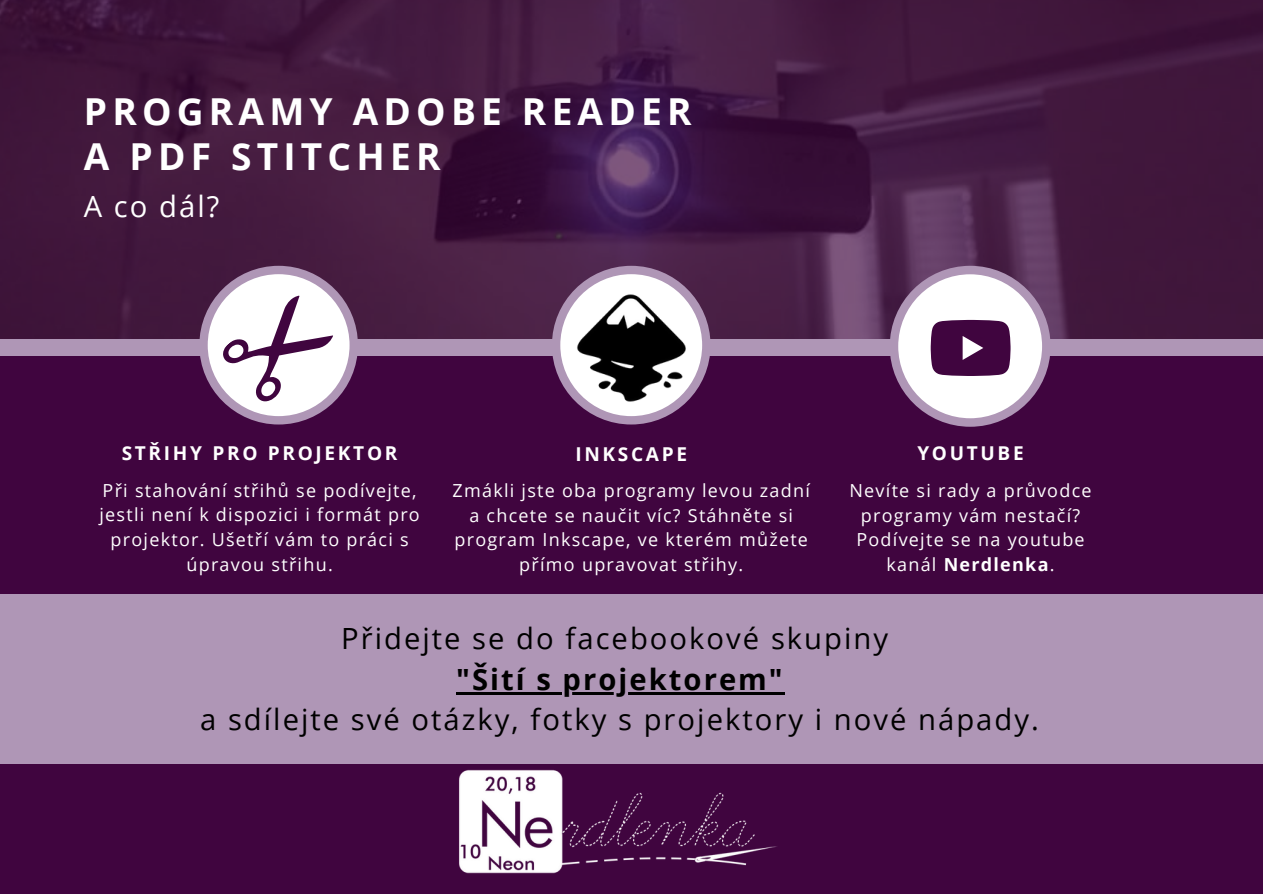
<style>
.page{position:relative;width:1263px;height:894px;background:#fff}
.page>*{position:absolute;margin:0;border:0;box-sizing:border-box;transform-origin:0 0}
.t1{font:700 37.2px/45px "Open Sans";letter-spacing:.14em;color:#fff}
.t2{font:29.25px "Open Sans";letter-spacing:.07em;color:#000}
.t3{font:700 29.25px "Open Sans";letter-spacing:.07em;color:#000}
.t4{font:29.25px "Open Sans";color:#fff}
.t5{font:700 19.05px "Open Sans";letter-spacing:.14em;color:#fff}
.t6{font:18px/24.8px "Open Sans";letter-spacing:.07em;color:#fff;text-align:center}
.s1{font-weight:700}
</style>
<div class="page">
<div style="left:0;top:0;width:1263px;height:893px;background:#40053f"></div>
<div style="left:0;top:339px;width:1263px;height:16px;background:#af96b6"></div>
<img style="left:0;top:0;width:1263px;height:339px">
<svg style="left:552px;top:266px;width:158px;height:158px"></svg>
<div style="left:0;top:594px;width:1263px;height:169px;background:#af96b6"></div>
<img style="left:435px;top:763px;width:368px;height:111px">
<svg style="left:890px;top:266px;width:160px;height:160px"></svg>
<img style="left:574px;top:290px;width:114px;height:115px">
<svg style="left:199px;top:266px;width:159px;height:158px;background:#baa6ba"></svg>
<hr style="left:456px;top:691px;width:16px;height:3px;background:#000">
<hr style="left:472px;top:691px;width:313px;height:3px;background:#000">
<h1 class="t1" style="left:84px;top:88px;width:609px">PROGRAMY ADOBE READER<br>A PDF STITCHER</h1>
<h2 class="t4" style="left:84px;top:185px;width:137px">A co dál?</h2>
<p class="t5" style="left:122px;top:440px;width:277px">STŘIHY PRO PROJEKTOR</p>
<p class="t6" style="left:99px;top:477px;width:322px">Při stahování střihů se podívejte, jestli není k dispozici i formát pro projektor. Ušetří vám to práci s úpravou střihu.</p>
<p class="t5" style="left:575px;top:440px;width:113px">INKSCAPE</p>
<p class="t6" style="left:453px;top:477px;width:359px">Zmákli jste oba programy levou zadní a chcete se naučit víc? Stáhněte si program Inkscape, ve kterém můžete přímo upravovat střihy.</p>
<p class="t5" style="left:917px;top:440px;width:108px">YOUTUBE</p>
<p class="t6" style="left:849px;top:477px;width:244px">Nevíte si rady a průvodce programy vám nestačí?<br>Podívejte se na youtube kanál <span class="s1">Nerdlenka</span>.</p>
<h2 class="t2" style="left:341px;top:617px;width:549px">Přidejte se do facebookové skupiny</h2>
<h2 class="t3" style="left:456px;top:658px;width:328px">"Šití s projektorem"</h2>
<h2 class="t2" style="left:200px;top:698px;width:840px">a sdílejte své otázky, fotky s projektory i nové nápady.</h2>
</div>
